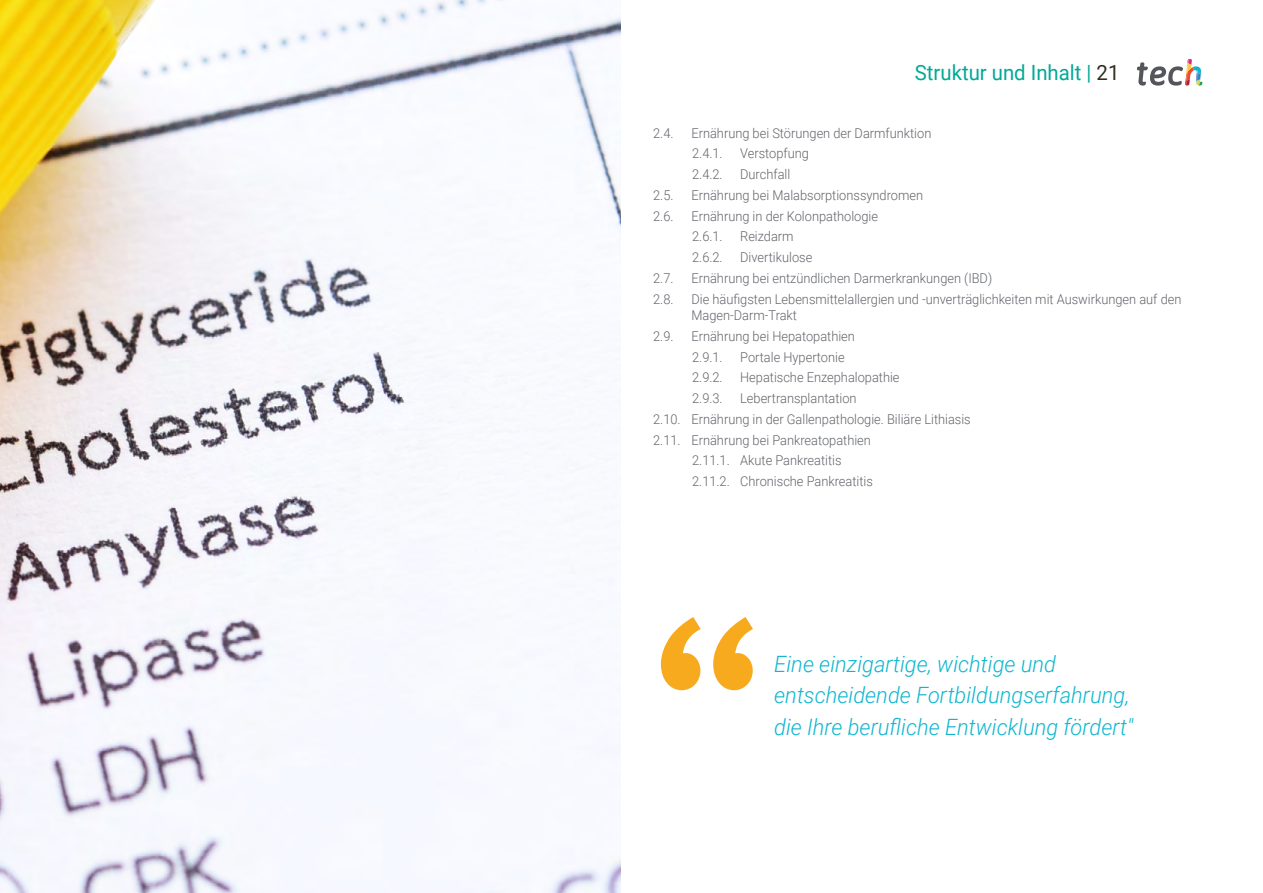
<style>
.page{position:relative;width:1263px;height:893px;background:#fff}
.page>*{position:absolute;margin:0;border:0;box-sizing:border-box;transform-origin:0 0}
.t1{font:italic 300 22.5px/31.5px "Roboto";color:#0fb6cf}
.t2{font:21px "Roboto";color:#00a996}
.t3{font:300 13.5px/20.7px "Roboto";color:#61646a;scale:.95 1}
.s1{color:#312e20}
</style>
<div class="page">
<img style="left:0;top:0;width:621px;height:893px">
<svg style="left:661px;top:617px;width:92px;height:73px"></svg>
<svg style="left:1137px;top:59px;width:65px;height:27px"></svg>
<h2 class="t2" style="left:915px;top:57px;width:206px">Struktur und Inhalt | <span class="s1">21</span></h2>
<p class="t3" style="left:653px;top:122px;width:23px">2.4.</p>
<p class="t3" style="left:691px;top:122px;width:254px">Ernährung bei Störungen der Darmfunktion<br>2.4.1.</p>
<p class="t3" style="left:740px;top:143px;width:74px">Verstopfung</p>
<p class="t3" style="left:692px;top:164px;width:34px">2.4.2.</p>
<p class="t3" style="left:740px;top:164px;width:54px">Durchfall</p>
<p class="t3" style="left:653px;top:184px;width:23px">2.5.</p>
<p class="t3" style="left:691px;top:184px;width:245px">Ernährung bei Malabsorptionssyndromen</p>
<p class="t3" style="left:653px;top:205px;width:23px">2.6.</p>
<p class="t3" style="left:691px;top:205px;width:198px">Ernährung in der Kolonpathologie<br>2.6.1.</p>
<p class="t3" style="left:740px;top:226px;width:58px">Reizdarm</p>
<p class="t3" style="left:692px;top:247px;width:34px">2.6.2.</p>
<p class="t3" style="left:740px;top:247px;width:77px">Divertikulose</p>
<p class="t3" style="left:653px;top:267px;width:23px">2.7.</p>
<p class="t3" style="left:691px;top:267px;width:318px">Ernährung bei entzündlichen Darmerkrankungen (IBD)</p>
<p class="t3" style="left:653px;top:288px;width:23px">2.8.</p>
<p class="t3" style="left:691px;top:290px;width:517px;line-height:16.5px">Die häufigsten Lebensmittelallergien und -unverträglichkeiten mit Auswirkungen auf den<br>Magen-Darm-Trakt</p>
<p class="t3" style="left:653px;top:325px;width:23px">2.9.</p>
<p class="t3" style="left:691px;top:325px;width:174px">Ernährung bei Hepatopathien<br>2.9.1.</p>
<p class="t3" style="left:740px;top:346px;width:111px">Portale Hypertonie</p>
<p class="t3" style="left:692px;top:367px;width:34px">2.9.2.</p>
<p class="t3" style="left:740px;top:367px;width:169px">Hepatische Enzephalopathie</p>
<p class="t3" style="left:692px;top:388px;width:34px">2.9.3.</p>
<p class="t3" style="left:740px;top:388px;width:124px">Lebertransplantation</p>
<p class="t3" style="left:653px;top:408px;width:336px">2.10. Ernährung in der Gallenpathologie. Biliäre Lithiasis</p>
<p class="t3" style="left:653px;top:429px;width:231px">2.11. Ernährung bei Pankreatopathien</p>
<p class="t3" style="left:692px;top:450px;width:159px">2.11.1. Akute Pankreatitis</p>
<p class="t3" style="left:692px;top:471px;width:192px">2.11.2. Chronische Pankreatitis</p>
<h1 class="t1" style="left:774px;top:647px;width:361px">Eine einzigartige, wichtige und entscheidende Fortbildungserfahrung, die Ihre berufliche Entwicklung fördert"</h1>
</div>
